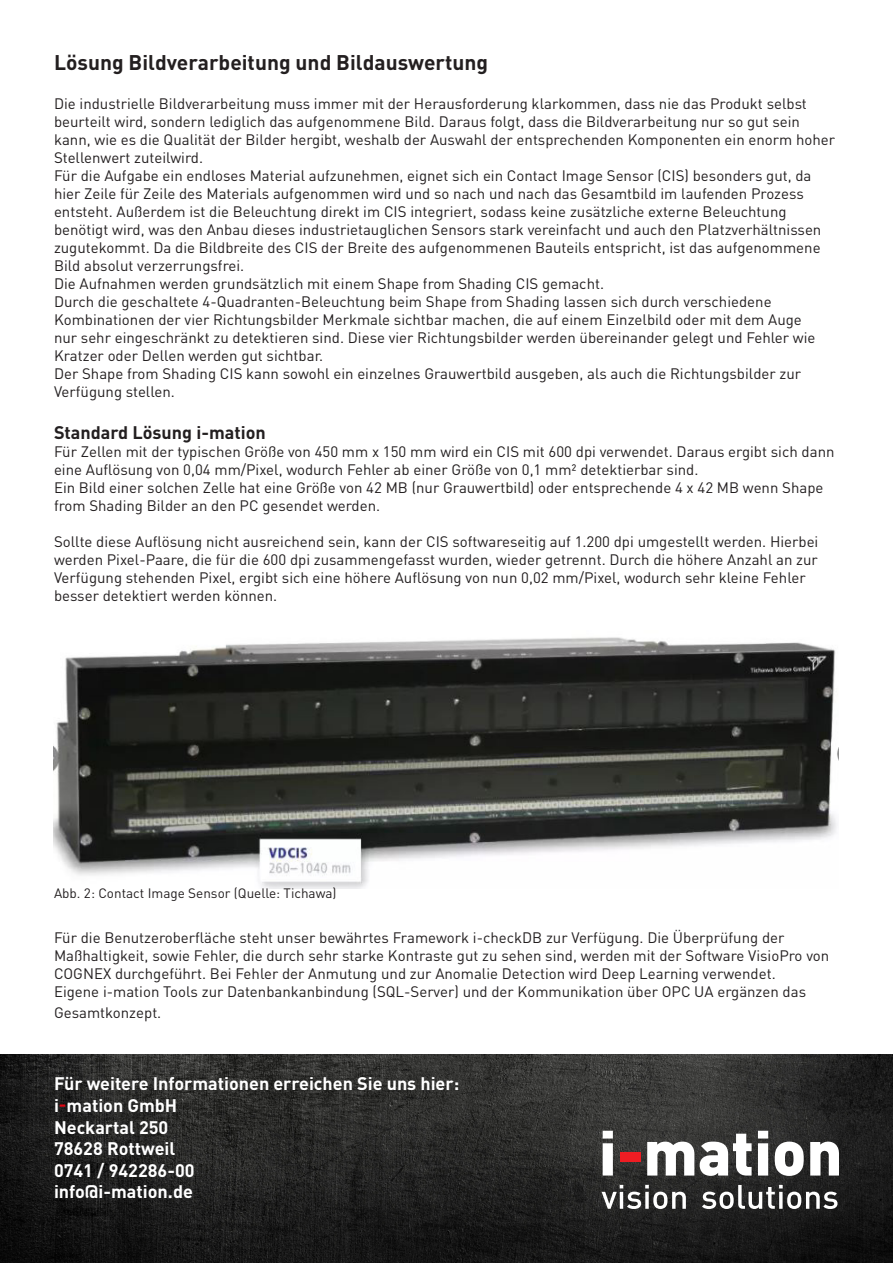
<style>
.page{position:relative;width:893px;height:1263px;background:#fff}
.page>*{position:absolute;margin:0;border:0;box-sizing:border-box;transform-origin:0 0}
.t1{font:700 21px "DIN Pro";color:#231f20}
.t2{font:700 18px "DIN Pro";color:#fff}
.t3{font:700 18px "DIN Pro";color:#231f20}
.t4{font:15px/18px "DIN Pro";color:#231f20}
.t5{font:13.5px "DIN Pro";color:#231f20}
.s1{color:#e30613}
</style>
<div class="page">
<img style="left:0;top:1054px;width:893px;height:209px">
<svg style="left:603px;top:1131px;width:10px;height:44px"></svg>
<div style="left:620px;top:1152px;width:20px;height:10px;background:#ee1d23"></div>
<svg style="left:647px;top:1141px;width:47px;height:34px"></svg>
<svg style="left:700px;top:1134px;width:52px;height:42px"></svg>
<svg style="left:758px;top:1131px;width:10px;height:44px"></svg>
<svg style="left:775px;top:1141px;width:29px;height:35px"></svg>
<svg style="left:810px;top:1141px;width:29px;height:34px"></svg>
<svg style="left:602px;top:1185px;width:84px;height:24px"></svg>
<svg style="left:702px;top:1185px;width:135px;height:24px"></svg>
<img style="left:53px;top:637px;width:786px;height:251px">
<p class="t1" style="left:54px;top:48px;width:436px">Lösung Bildverarbeitung und Bildauswertung</p>
<p class="t4" style="left:54px;top:94px;width:783px">Die industrielle Bildverarbeitung muss immer mit der Herausforderung klarkommen, dass nie das Produkt selbst beurteilt wird, sondern lediglich das aufgenommene Bild. Daraus folgt, dass die Bildverarbeitung nur so gut sein kann, wie es die Qualität der Bilder hergibt, weshalb der Auswahl der entsprechenden Komponenten ein enorm hoher Stellenwert zuteilwird.</p>
<p class="t4" style="left:54px;top:166px;width:769px">Für die Aufgabe ein endloses Material aufzunehmen, eignet sich ein Contact Image Sensor (CIS) besonders gut, da hier Zeile für Zeile des Materials aufgenommen wird und so nach und nach das Gesamtbild im laufenden Prozess entsteht. Außerdem ist die Beleuchtung direkt im CIS integriert, sodass keine zusätzliche externe Beleuchtung benötigt wird, was den Anbau dieses industrietauglichen Sensors stark vereinfacht und auch den Platzverhältnissen zugutekommt. Da die Bildbreite des CIS der Breite des aufgenommenen Bauteils entspricht, ist das aufgenommene Bild absolut verzerrungsfrei.</p>
<p class="t4" style="left:54px;top:274px;width:552px">Die Aufnahmen werden grundsätzlich mit einem Shape from Shading CIS gemacht.</p>
<p class="t4" style="left:54px;top:292px;width:763px">Durch die geschaltete 4-Quadranten-Beleuchtung beim Shape from Shading lassen sich durch verschiedene Kombinationen der vier Richtungsbilder Merkmale sichtbar machen, die auf einem Einzelbild oder mit dem Auge nur sehr eingeschränkt zu detektieren sind. Diese vier Richtungsbilder werden übereinander gelegt und Fehler wie Kratzer oder Dellen werden gut sichtbar.</p>
<p class="t4" style="left:54px;top:364px;width:749px">Der Shape from Shading CIS kann sowohl ein einzelnes Grauwertbild ausgeben, als auch die Richtungsbilder zur<br>Verfügung stellen.</p>
<p class="t3" style="left:54px;top:420px;width:213px">Standard Lösung i-mation</p>
<p class="t4" style="left:54px;top:442px;width:782px">Für Zellen mit der typischen Größe von 450 mm x 150 mm wird ein CIS mit 600 dpi verwendet. Daraus ergibt sich dann eine Auflösung von 0,04 mm/Pixel, wodurch Fehler ab einer Größe von 0,1 mm² detektierbar sind.</p>
<p class="t4" style="left:54px;top:478px;width:771px">Ein Bild einer solchen Zelle hat eine Größe von 42 MB (nur Grauwertbild) oder entsprechende 4 x 42 MB wenn Shape from Shading Bilder an den PC gesendet werden.</p>
<p class="t4" style="left:54px;top:532px;width:766px">Sollte diese Auflösung nicht ausreichend sein, kann der CIS softwareseitig auf 1.200 dpi umgestellt werden. Hierbei werden Pixel-Paare, die für die 600 dpi zusammengefasst wurden, wieder getrennt. Durch die höhere Anzahl an zur Verfügung stehenden Pixel, ergibt sich eine höhere Auflösung von nun 0,02 mm/Pixel, wodurch sehr kleine Fehler besser detektiert werden können.</p>
<p class="t5" style="left:54px;top:884px;width:284px">Abb. 2: Contact Image Sensor (Quelle: Tichawa)</p>
<p class="t4" style="left:54px;top:928px;width:777px">Für die Benutzeroberfläche steht unser bewährtes Framework i-checkDB zur Verfügung. Die Überprüfung der<br>Maßhaltigkeit, sowie Fehler, die durch sehr starke Kontraste gut zu sehen sind, werden mit der Software VisioPro von<br>COGNEX durchgeführt. Bei Fehler der Anmutung und zur Anomalie Detection wird Deep Learning verwendet.</p>
<p class="t4" style="left:54px;top:980px;width:754px;line-height:21.6px">Eigene i-mation Tools zur Datenbankanbindung (SQL-Server) und der Kommunikation über OPC UA ergänzen das<br>Gesamtkonzept.</p>
<p class="t2" style="left:54px;top:1071px;width:407px">Für weitere Informationen erreichen Sie uns hier:</p>
<p class="t2" style="left:54px;top:1093px;width:125px">i<span class="s1">-</span>mation GmbH</p>
<p class="t2" style="left:54px;top:1115px;width:116px">Neckartal 250</p>
<p class="t2" style="left:54px;top:1136px;width:123px">78628 Rottweil</p>
<p class="t2" style="left:54px;top:1158px;width:142px">0741 / 942286-00</p>
<p class="t2" style="left:54px;top:1179px;width:141px">info@i-mation.de</p>
</div>
